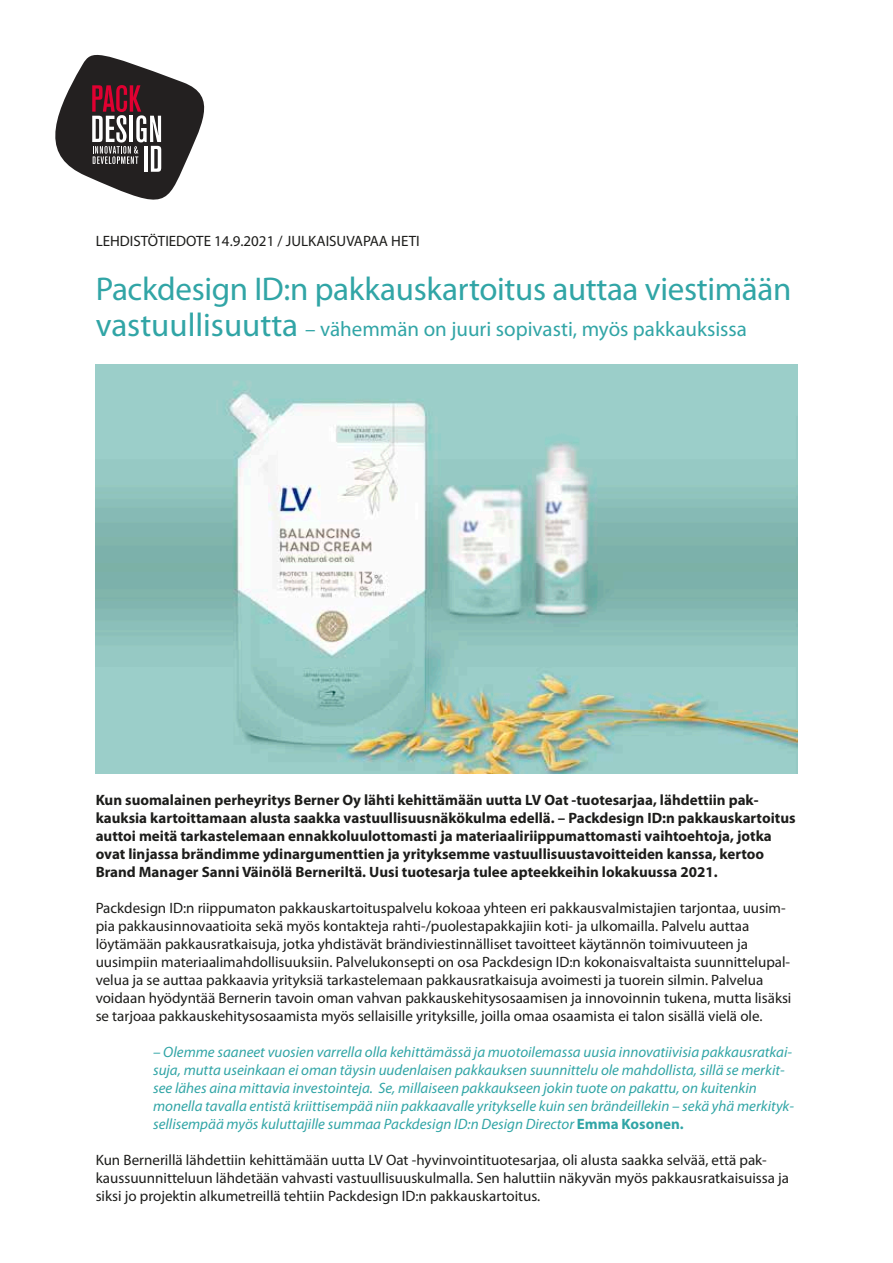
<style>
.page{position:relative;width:893px;height:1263px;background:#fff}
.page>*{position:absolute;margin:0;border:0;box-sizing:border-box;transform-origin:0 0}
.t1{font:33px "Myriad Pro";letter-spacing:-.01em;color:#31a5a6}
.t2{font:21px "Myriad Pro";color:#31a5a6}
.t3{font:15px/18px "Myriad Pro";color:#1d1d1b}
.t4{font:italic 15px/18px "Myriad Pro";color:#31a5a6}
.t5{font:700 15px/18px "Myriad Pro";color:#1d1d1b}
.s1{font-size:33px}
.s2{font-weight:700;font-style:normal}
</style>
<div class="page">
<img style="left:96px;top:364px;width:701px;height:410px">
<svg style="left:55px;top:54px;width:150px;height:146px"></svg>
<p class="t3" style="left:96px;top:232px;width:326px">LEHDISTÖTIEDOTE 14.9.2021 / JULKAISUVAPAA HETI</p>
<h1 class="t1" style="left:96px;top:271px;width:697px">Packdesign ID:n pakkauskartoitus auttaa viestimään</h1>
<h2 class="t2" style="left:96px;top:317px;width:653px"><span class="s1">vastuullisuutta</span> – vähemmän on juuri sopivasti, myös pakkauksissa</h2>
<p class="t5" style="left:96px;top:791px;width:701px">Kun suomalainen perheyritys Berner Oy lähti kehittämään uutta LV Oat -tuotesarjaa, lähdettiin pak&shy;kauksia kartoittamaan alusta saakka vastuullisuusnäkökulma edellä. – Packdesign ID:n pakkauskartoitus auttoi meitä tarkastelemaan ennakkoluulottomasti ja materiaaliriippumattomasti vaihtoehtoja, jotka ovat linjassa brändimme ydinargumenttien ja yrityksemme vastuullisuustavoitteiden kanssa, kertoo Brand Manager Sanni Väinölä Berneriltä. Uusi tuotesarja tulee apteekkeihin lokakuussa 2021.</p>
<p class="t3" style="left:96px;top:899px;width:697px">Packdesign ID:n riippumaton pakkauskartoituspalvelu kokoaa yhteen eri pakkausvalmistajien tarjontaa, uusim&shy;pia pakkausinnovaatioita sekä myös kontakteja rahti-/puolestapakkajiin koti- ja ulkomailla. Palvelu auttaa löytämään pakkausratkaisuja, jotka yhdistävät brändiviestinnälliset tavoitteet käytännön toimivuuteen ja uusimpiin materiaalimahdollisuuksiin. Palvelukonsepti on osa Packdesign ID:n kokonaisvaltaista suunnittelupal&shy;velua ja se auttaa pakkaavia yrityksiä tarkastelemaan pakkausratkaisuja avoimesti ja tuorein silmin. Palvelua voidaan hyödyntää Bernerin tavoin oman vahvan pakkauskehitysosaamisen ja innovoinnin tukena, mutta lisäksi se tarjoaa pakkauskehitysosaamista myös sellaisille yrityksille, joilla omaa osaamista ei talon sisällä vielä ole.</p>
<p class="t4" style="left:153px;top:1043px;width:642px">– Olemme saaneet vuosien varrella olla kehittämässä ja muotoilemassa uusia innovatiivisia pakkausratkai&shy;suja, mutta useinkaan ei oman täysin uudenlaisen pakkauksen suunnittelu ole mahdollista, sillä se merkit&shy;see lähes aina mittavia investointeja. Se, millaiseen pakkaukseen jokin tuote on pakattu, on kuitenkin monella tavalla entistä kriittisempää niin pakkaavalle yritykselle kuin sen brändeillekin – sekä yhä merkityk&shy;sellisempää myös kuluttajille summaa Packdesign ID:n Design Director <span class="s2">Emma Kosonen.</span></p>
<p class="t3" style="left:96px;top:1151px;width:695px">Kun Bernerillä lähdettiin kehittämään uutta LV Oat -hyvinvointituotesarjaa, oli alusta saakka selvää, että pak&shy;kaussuunnitteluun lähdetään vahvasti vastuullisuuskulmalla. Sen haluttiin näkyvän myös pakkausratkaisuissa ja siksi jo projektin alkumetreillä tehtiin Packdesign ID:n pakkauskartoitus.</p>
</div>
